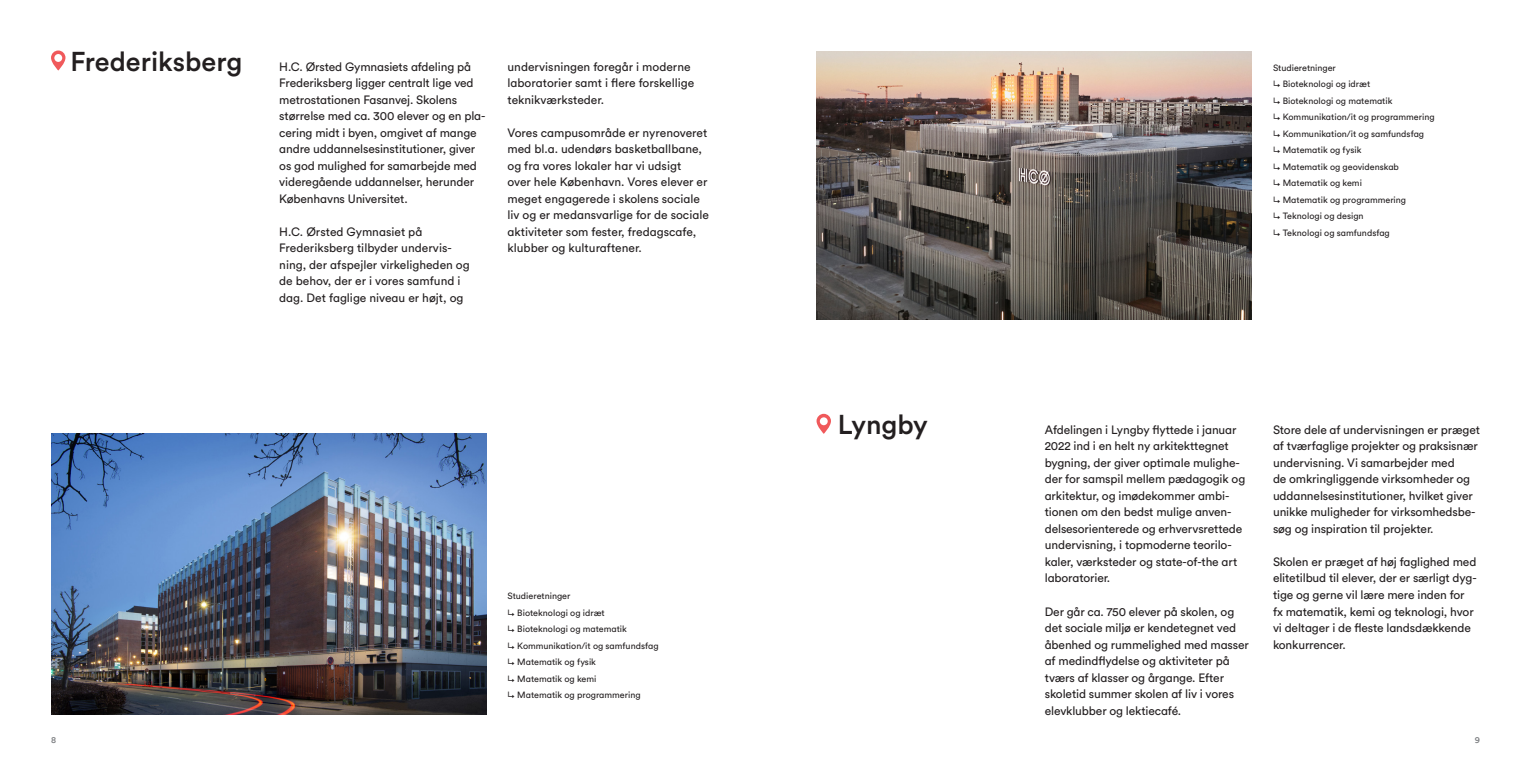
<style>
.page{position:relative;width:1531px;height:766px;background:#fff}
.page>*{position:absolute;margin:0;border:0;box-sizing:border-box;transform-origin:0 0}
.Overskrift_24_28pt{font:500 27px "Circular Pro";color:#231f20}
.Brødtekst_8_11_pt{font:12px/16.5px "Circular Pro";letter-spacing:-.01em;color:#231f20}
.Brødtekst_8_11_pt-2{font:9px "Circular Pro";color:#231f20}
.t1{font:500 9px "Circular Pro";color:#808285}
</style>
<div class="page">
<img style="left:51px;top:433px;width:435px;height:281px">
<img style="left:816px;top:51px;width:435px;height:268px">
<svg style="left:51px;top:50px;width:14px;height:20px"></svg>
<svg style="left:816px;top:413px;width:15px;height:20px"></svg>
<p class="Overskrift_24_28pt" style="left:70px;top:43px;width:173px">Frederiksberg</p>
<p class="Brødtekst_8_11_pt" style="left:279px;top:58px;width:208px">H.C. Ørsted Gymnasiets afdeling på Frederiksberg ligger centralt lige ved metrostationen Fasanvej. Skolens størrelse med ca. 300 elever og en pla&shy;cering midt i byen, omgivet af mange andre uddannelsesinstitutioner, giver os god mulighed for samarbejde med videregående uddannelser, herunder Københavns Universitet.</p>
<p class="Brødtekst_8_11_pt" style="left:279px;top:223px;width:192px">H.C. Ørsted Gymnasiet på<br>Frederiksberg tilbyder undervis&shy;ning, der afspejler virkeligheden og de behov, der er i vores samfund i dag. Det faglige niveau er højt, og</p>
<p class="Brødtekst_8_11_pt" style="left:507px;top:58px;width:188px">undervisningen foregår i moderne laboratorier samt i flere forskellige teknikværksteder.</p>
<p class="Brødtekst_8_11_pt" style="left:507px;top:124px;width:203px">Vores campusområde er nyrenoveret med bl.a. udendørs basketballbane, og fra vores lokaler har vi udsigt<br>over hele København. Vores elever er meget engagerede i skolens sociale liv og er medansvarlige for de sociale aktiviteter som fester, fredagscafe, klubber og kulturaftener.</p>
<p class="Brødtekst_8_11_pt-2" style="left:507px;top:589px;width:64px">Studieretninger</p>
<p class="Brødtekst_8_11_pt-2" style="left:507px;top:606px;width:99px">↳ Bioteknologi og idræt</p>
<p class="Brødtekst_8_11_pt-2" style="left:507px;top:622px;width:121px">↳ Bioteknologi og matematik</p>
<p class="Brødtekst_8_11_pt-2" style="left:507px;top:639px;width:153px">↳ Kommunikation/it og samfundsfag</p>
<p class="Brødtekst_8_11_pt-2" style="left:507px;top:655px;width:90px">↳ Matematik og fysik</p>
<p class="Brødtekst_8_11_pt-2" style="left:507px;top:672px;width:90px">↳ Matematik og kemi</p>
<p class="Brødtekst_8_11_pt-2" style="left:507px;top:688px;width:135px">↳ Matematik og programmering</p>
<p class="Overskrift_24_28pt" style="left:838px;top:406px;width:92px">Lyngby</p>
<p class="Brødtekst_8_11_pt-2" style="left:1273px;top:61px;width:64px">Studieretninger</p>
<p class="Brødtekst_8_11_pt-2" style="left:1273px;top:78px;width:99px">↳ Bioteknologi og idræt</p>
<p class="Brødtekst_8_11_pt-2" style="left:1273px;top:94px;width:121px">↳ Bioteknologi og matematik</p>
<p class="Brødtekst_8_11_pt-2" style="left:1273px;top:111px;width:163px">↳ Kommunikation/it og programmering</p>
<p class="Brødtekst_8_11_pt-2" style="left:1273px;top:127px;width:153px">↳ Kommunikation/it og samfundsfag</p>
<p class="Brødtekst_8_11_pt-2" style="left:1273px;top:144px;width:90px">↳ Matematik og fysik</p>
<p class="Brødtekst_8_11_pt-2" style="left:1273px;top:160px;width:127px">↳ Matematik og geovidenskab</p>
<p class="Brødtekst_8_11_pt-2" style="left:1273px;top:177px;width:90px">↳ Matematik og kemi</p>
<p class="Brødtekst_8_11_pt-2" style="left:1273px;top:193px;width:135px">↳ Matematik og programmering</p>
<p class="Brødtekst_8_11_pt-2" style="left:1273px;top:210px;width:92px">↳ Teknologi og design</p>
<p class="Brødtekst_8_11_pt-2" style="left:1273px;top:226px;width:118px">↳ Teknologi og samfundsfag</p>
<p class="Brødtekst_8_11_pt" style="left:1045px;top:421px;width:202px">Afdelingen i Lyngby flyttede i januar 2022 ind i en helt ny arkitekttegnet bygning, der giver optimale mulighe&shy;der for samspil mellem pædagogik og arkitektur, og imødekommer ambi&shy;tionen om den bedst mulige anven&shy;delsesorienterede og erhvervsrettede undervisning, i topmoderne teorilo&shy;kaler, værksteder og state-of-the art laboratorier.</p>
<p class="Brødtekst_8_11_pt" style="left:1045px;top:602px;width:206px">Der går ca. 750 elever på skolen, og det sociale miljø er kendetegnet ved åbenhed og rummelighed med masser af medindflydelse og aktiviteter på tværs af klasser og årgange. Efter skoletid summer skolen af liv i vores elevklubber og lektiecafé.</p>
<p class="Brødtekst_8_11_pt" style="left:1273px;top:421px;width:208px">Store dele af undervisningen er præget af tværfaglige projekter og praksisnær undervisning. Vi samarbejder med<br>de omkringliggende virksomheder og uddannelsesinstitutioner, hvilket giver unikke muligheder for virksomhedsbe&shy;søg og inspiration til projekter.</p>
<p class="Brødtekst_8_11_pt" style="left:1273px;top:553px;width:205px">Skolen er præget af høj faglighed med elitetilbud til elever, der er særligt dyg&shy;tige og gerne vil lære mere inden for fx matematik, kemi og teknologi, hvor vi deltager i de fleste landsdækkende konkurrencer.</p>
<p class="t1" style="left:51px;top:733px;width:7px">8</p>
<p class="t1" style="left:1474px;top:733px;width:7px">9</p>
</div>
